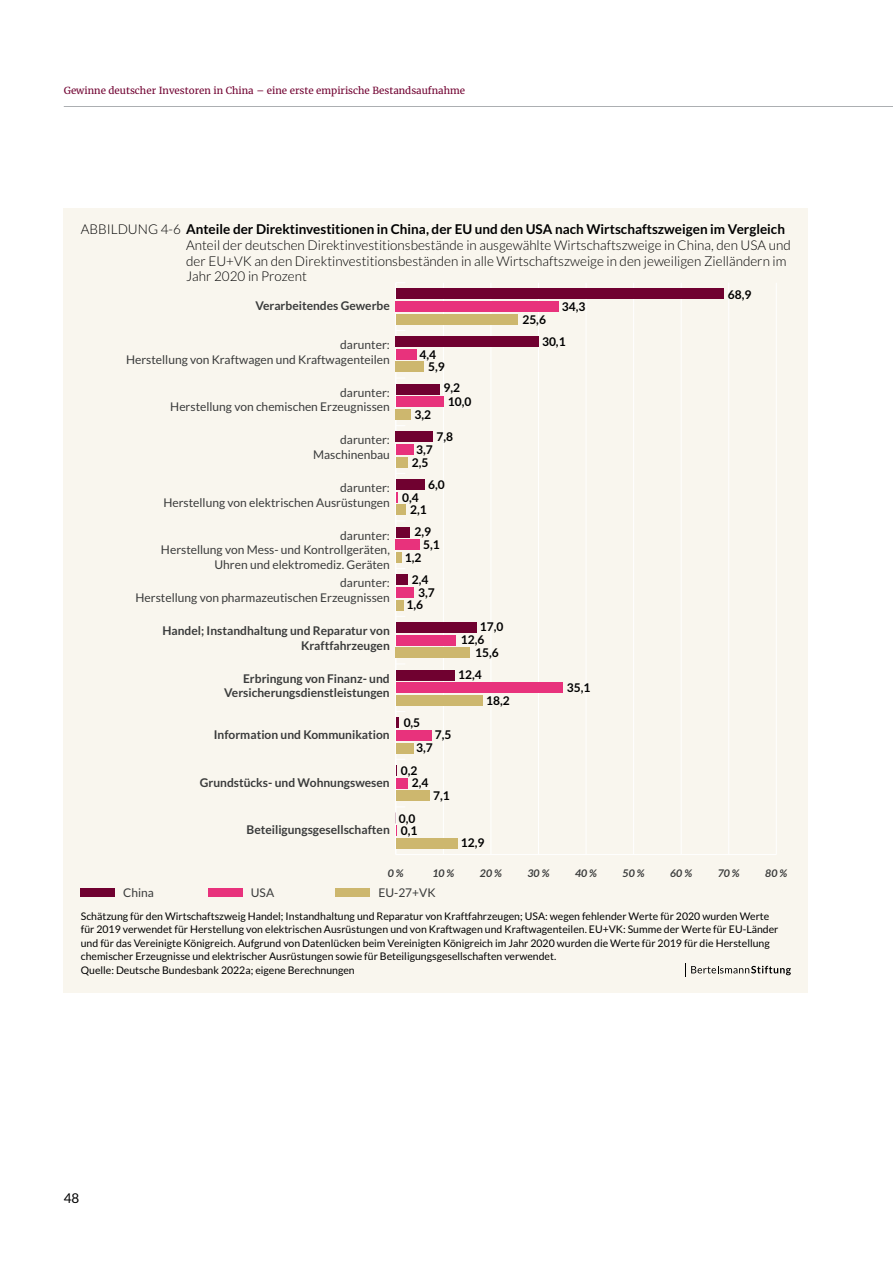
<style>
.page{position:relative;width:893px;height:1263px;background:#fff}
.page>*{position:absolute;margin:0;border:0;box-sizing:border-box;transform-origin:0 0}
.t1{font:300 13.5px/15.8px "Lato";color:#000}
.t2{font:13.5px "Lato";color:#000}
.t3{font:12px/14.4px "Lato";color:#3a3b3b;text-align:right}
.t4{font:700 12px/14.4px "Lato";color:#3a3b3b;text-align:right}
.t5{font:700 12px/12.5px "Lato";color:#000}
.t6{font:10.5px/13.5px "Lato";color:#000}
.t7{font:italic 700 10.5px "Lato";color:#3a3b3b}
.t8{font:9.75px "Merriweather";color:#700130}
.s1{font-weight:700}
</style>
<div class="page">
<hr style="left:64px;top:106px;width:829px;height:1px;background:#acafb2">
<div style="left:64px;top:208px;width:744px;height:785px;background:#f9f6ee"></div>
<hr style="left:396px;top:854px;width:380px;height:1px;background:#fff">
<hr style="left:443px;top:283px;width:1px;height:571px;background:#fff">
<hr style="left:491px;top:283px;width:1px;height:571px;background:#fff">
<hr style="left:538px;top:283px;width:1px;height:571px;background:#fff">
<hr style="left:586px;top:283px;width:1px;height:571px;background:#fff">
<hr style="left:633px;top:283px;width:1px;height:571px;background:#fff">
<hr style="left:681px;top:283px;width:1px;height:571px;background:#fff">
<hr style="left:728px;top:283px;width:1px;height:571px;background:#fff">
<hr style="left:776px;top:283px;width:1px;height:571px;background:#fff">
<hr style="left:395px;top:283px;width:1px;height:571px;background:#fff">
<div style="left:396px;top:314px;width:122px;height:10px;background:#cdb76e"></div>
<div style="left:396px;top:362px;width:28px;height:10px;background:#cdb76e"></div>
<div style="left:396px;top:409px;width:15px;height:11px;background:#cdb76e"></div>
<div style="left:396px;top:457px;width:12px;height:10px;background:#cdb76e"></div>
<div style="left:396px;top:505px;width:10px;height:10px;background:#cdb76e"></div>
<div style="left:396px;top:552px;width:5px;height:11px;background:#cdb76e"></div>
<div style="left:396px;top:600px;width:7px;height:10px;background:#cdb76e"></div>
<div style="left:396px;top:648px;width:74px;height:10px;background:#cdb76e"></div>
<div style="left:396px;top:695px;width:86px;height:10px;background:#cdb76e"></div>
<div style="left:396px;top:743px;width:17px;height:10px;background:#cdb76e"></div>
<div style="left:396px;top:791px;width:34px;height:10px;background:#cdb76e"></div>
<div style="left:396px;top:838px;width:61px;height:10px;background:#cdb76e"></div>
<div style="left:396px;top:301px;width:163px;height:11px;background:#e8327c"></div>
<div style="left:396px;top:349px;width:21px;height:10px;background:#e8327c"></div>
<div style="left:396px;top:397px;width:47px;height:10px;background:#e8327c"></div>
<div style="left:396px;top:444px;width:17px;height:11px;background:#e8327c"></div>
<svg style="left:396px;top:492px;width:2px;height:10px"></svg>
<div style="left:396px;top:540px;width:24px;height:10px;background:#e8327c"></div>
<div style="left:396px;top:587px;width:17px;height:10px;background:#e8327c"></div>
<div style="left:396px;top:635px;width:60px;height:10px;background:#e8327c"></div>
<div style="left:396px;top:683px;width:167px;height:10px;background:#e8327c"></div>
<div style="left:396px;top:730px;width:35px;height:10px;background:#e8327c"></div>
<div style="left:396px;top:778px;width:11px;height:10px;background:#e8327c"></div>
<div style="left:396px;top:289px;width:327px;height:10px;background:#700130"></div>
<div style="left:396px;top:336px;width:143px;height:11px;background:#700130"></div>
<div style="left:396px;top:384px;width:44px;height:10px;background:#700130"></div>
<div style="left:396px;top:432px;width:37px;height:10px;background:#700130"></div>
<div style="left:396px;top:479px;width:28px;height:10px;background:#700130"></div>
<div style="left:396px;top:527px;width:14px;height:10px;background:#700130"></div>
<div style="left:396px;top:575px;width:11px;height:10px;background:#700130"></div>
<div style="left:396px;top:622px;width:81px;height:10px;background:#700130"></div>
<div style="left:396px;top:670px;width:59px;height:10px;background:#700130"></div>
<svg style="left:396px;top:718px;width:2px;height:10px"></svg>
<svg style="left:396px;top:759px;width:9px;height:16px"></svg>
<div style="left:81px;top:889px;width:34px;height:8px;background:#700130"></div>
<div style="left:208px;top:889px;width:34px;height:8px;background:#e8327c"></div>
<div style="left:336px;top:889px;width:34px;height:8px;background:#cdb76e"></div>
<svg style="left:685px;top:963px;width:106px;height:13px"></svg>
<p class="t8" style="left:64px;top:83px;width:403px">Gewinne deutscher Investoren in China – eine erste empirische Bestandsaufnahme</p>
<p class="t1" style="left:186px;top:221px;width:606px;text-indent:-105px">ABBILDUNG 4-6 <span class="s1">Anteile der Direktinvestitionen in China, der EU und den USA nach Wirtschaftszweigen im Vergleich </span>Anteil der deutschen Direktinvestitionsbestände in ausgewählte Wirtschaftszweige in China, den USA und der EU+VK an den Direktinvestitionsbeständen in alle Wirtschaftszweige in den jeweiligen Zielländern im Jahr 2020 in Prozent</p>
<p class="t4" style="left:255px;top:298px;width:136px">Verarbeitendes Gewerbe</p>
<p class="t3" style="left:126px;top:338px;width:265px">darunter:<br>Herstellung von Kraftwagen und Kraftwagenteilen</p>
<p class="t3" style="left:170px;top:385px;width:221px">darunter:<br>Herstellung von chemischen Erzeugnissen</p>
<p class="t3" style="left:313px;top:433px;width:78px">darunter:<br>Maschinenbau</p>
<p class="t3" style="left:163px;top:480px;width:228px">darunter:<br>Herstellung von elektrischen Ausrüstungen</p>
<p class="t3" style="left:161px;top:528px;width:230px">darunter:<br>Herstellung von Mess- und Kontrollgeräten,<br>Uhren und elektromediz. Geräten</p>
<p class="t3" style="left:136px;top:576px;width:256px">darunter:<br>Herstellung von pharmazeutischen Erzeugnissen</p>
<p class="t4" style="left:162px;top:623px;width:229px">Handel; Instandhaltung und Reparatur von<br>Kraftfahrzeugen</p>
<p class="t4" style="left:224px;top:671px;width:167px">Erbringung von Finanz- und<br>Versicherungsdienstleistungen</p>
<p class="t4" style="left:214px;top:727px;width:177px">Information und Kommunikation</p>
<p class="t4" style="left:200px;top:775px;width:191px">Grundstücks- und Wohnungswesen</p>
<p class="t4" style="left:247px;top:822px;width:145px">Beteiligungsgesellschaften</p>
<p class="t5" style="left:428px;top:348px;width:18px;text-indent:-9px">4,4<br>5,9</p>
<p class="t5" style="left:448px;top:381px;width:25px;line-height:13.6px;text-indent:-4px">9,2<br>10,0</p>
<p class="t5" style="left:414px;top:408px;width:18px">3,2</p>
<p class="t5" style="left:436px;top:430px;width:18px">7,8</p>
<p class="t5" style="left:412px;top:442px;width:22px;line-height:13.4px;text-align:center">3,7<br>2,5</p>
<p class="t5" style="left:428px;top:478px;width:18px">6,0</p>
<p class="t5" style="left:410px;top:491px;width:18px;text-indent:-8px">0,4<br>2,1</p>
<p class="t5" style="left:414px;top:525px;width:18px">2,9</p>
<p class="t5" style="left:423px;top:538px;width:18px">5,1</p>
<p class="t5" style="left:405px;top:551px;width:18px">1,2</p>
<p class="t5" style="left:412px;top:573px;width:18px">2,4</p>
<p class="t5" style="left:418px;top:586px;width:18px">3,7</p>
<p class="t5" style="left:407px;top:598px;width:18px">1,6</p>
<p class="t5" style="left:461px;top:620px;width:44px;line-height:13px;text-indent:19px">17,0<br>12,6</p>
<p class="t5" style="left:458px;top:641px;width:42px;line-height:22.2px;text-indent:17px">15,6<br>12,4</p>
<p class="t5" style="left:404px;top:716px;width:18px">0,5</p>
<p class="t5" style="left:435px;top:728px;width:18px">7,5</p>
<p class="t5" style="left:401px;top:737px;width:33px;line-height:22.6px;text-indent:15px">3,7<br>0,2</p>
<p class="t5" style="left:412px;top:776px;width:18px">2,4</p>
<p class="t5" style="left:399px;top:812px;width:20px;line-height:11.9px">0,0<br>0,1</p>
<p class="t5" style="left:433px;top:789px;width:18px">7,1</p>
<p class="t5" style="left:486px;top:694px;width:25px">18,2</p>
<p class="t5" style="left:461px;top:836px;width:25px">12,9</p>
<p class="t5" style="left:562px;top:300px;width:25px">34,3</p>
<p class="t5" style="left:542px;top:309px;width:25px;line-height:21.5px;text-indent:-20px">25,6<br>30,1</p>
<p class="t5" style="left:567px;top:681px;width:25px">35,1</p>
<p class="t5" style="left:728px;top:288px;width:25px">68,9</p>
<p class="t7" style="left:388px;top:867px;width:17px">0 %</p>
<p class="t7" style="left:432px;top:867px;width:23px">10 %</p>
<p class="t7" style="left:480px;top:867px;width:23px">20 %</p>
<p class="t7" style="left:527px;top:867px;width:23px">30 %</p>
<p class="t7" style="left:575px;top:867px;width:23px">40 %</p>
<p class="t7" style="left:623px;top:867px;width:23px">50 %</p>
<p class="t7" style="left:670px;top:867px;width:23px">60 %</p>
<p class="t7" style="left:718px;top:867px;width:23px">70 %</p>
<p class="t7" style="left:765px;top:867px;width:23px">80 %</p>
<p class="t3" style="left:123px;top:885px;width:32px">China</p>
<p class="t3" style="left:251px;top:885px;width:25px">USA</p>
<p class="t3" style="left:378px;top:885px;width:59px">EU-27+VK</p>
<p class="t6" style="left:81px;top:909px;width:699px">Schätzung für den Wirtschaftszweig Handel; Instandhaltung und Reparatur von Kraftfahrzeugen; USA: wegen fehlender Werte für 2020 wurden Werte für 2019 verwendet für Herstellung von elektrischen Ausrüstungen und von Kraftwagen und Kraftwagenteilen. EU+VK: Summe der Werte für EU-Länder und für das Vereinigte Königreich. Aufgrund von Datenlücken beim Vereinigten Königreich im Jahr 2020 wurden die Werte für 2019 für die Herstellung chemischer Erzeugnisse und elektrischer Ausrüstungen sowie für Beteiligungsgesellschaften verwendet.<br>Quelle: Deutsche Bundesbank 2022a; eigene Berechnungen</p>
<p class="t2" style="left:64px;top:1191px;width:17px">48</p>
</div>
